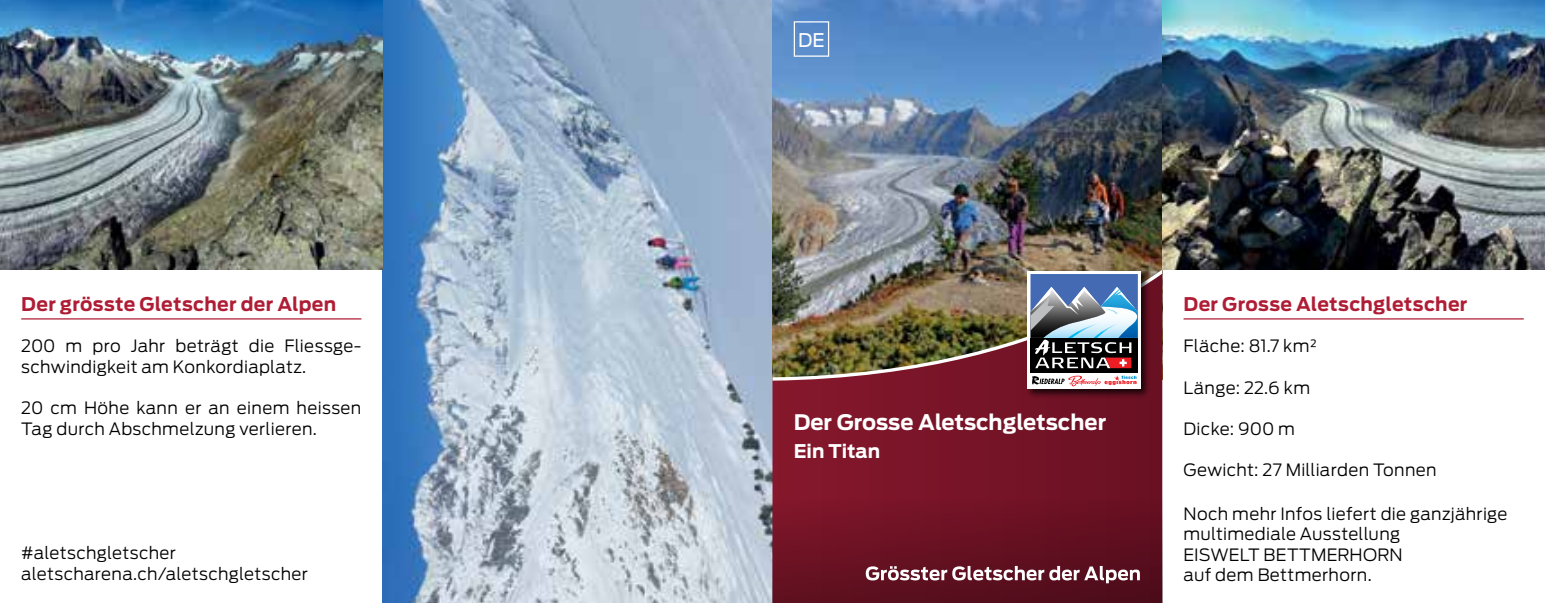
<style>
.page{position:relative;width:1545px;height:603px;background:#fff}
.page>*{position:absolute;margin:0;border:0;box-sizing:border-box;transform-origin:0 0}
.t1{font:700 21.25px "Antenna";color:#fff}
.t2{font:700 18.75px "Antenna";letter-spacing:.02em;color:#af1d35}
.t3{font:700 18.75px "Antenna";color:#fff}
.t4{font:18.75px "Antenna";color:#fff}
.t5{font:300 17px/20.5px "Antenna";letter-spacing:.015em;color:#000}
</style>
<div class="page">
<img style="left:383px;top:0;width:389px;height:602px">
<img style="left:772px;top:0;width:390px;height:269px">
<hr style="left:1183px;top:318px;width:341px;height:1px;background:#af1d35">
<hr style="left:21px;top:318px;width:340px;height:1px;background:#af1d35">
<img style="left:1162px;top:0;width:383px;height:269px">
<img style="left:0;top:0;width:383px;height:269px">
<svg style="left:772px;top:380px;width:390px;height:115px;background:#781529"></svg>
<div style="left:772px;top:495px;width:390px;height:107px;background:linear-gradient(to bottom,#771327,#570e1d)"></div>
<img style="left:772px;top:269px;width:390px;height:111px">
<img style="left:1023px;top:267px;width:129px;height:133px">
<div style="left:1027px;top:271px;width:114px;height:117px;background:#fff"></div>
<div style="left:1030px;top:274px;width:108px;height:64px;background:#436ab3"></div>
<svg style="left:1030px;top:368px;width:108px;height:4px"></svg>
<svg style="left:1032px;top:375px;width:104px;height:11px"></svg>
<svg style="left:1030px;top:287px;width:118px;height:81px"></svg>
<div style="left:794px;top:21px;width:35px;height:36px;border:1px solid #fff"></div>
<svg style="left:866px;top:565px;width:274px;height:18px"></svg>
<p class="t2" style="left:21px;top:293px;width:317px">Der grösste Gletscher der Alpen</p>
<p class="t5" style="left:21px;top:336px;width:342px">200 m pro Jahr beträgt die Fliessge&shy;schwindigkeit am Konkordiaplatz.</p>
<p class="t5" style="left:21px;top:398px;width:342px">20 cm Höhe kann er an einem heissen<br>Tag durch Abschmelzung verlieren.</p>
<p class="t5" style="left:21px;top:542px;width:288px">#aletschgletscher aletscharena.ch/aletschgletscher</p>
<p class="t4" style="left:798px;top:28px;width:28px">DE</p>
<p class="t1" style="left:794px;top:409px;width:314px">Der Grosse Aletschgletscher</p>
<p class="t3" style="left:794px;top:439px;width:88px">Ein Titan</p>
<p class="t2" style="left:1183px;top:293px;width:285px">Der Grosse Aletschgletscher</p>
<p class="t5" style="left:1183px;top:336px;width:135px">Fläche: 81.7 km²</p>
<p class="t5" style="left:1183px;top:377px;width:128px">Länge: 22.6 km</p>
<p class="t5" style="left:1183px;top:418px;width:113px">Dicke: 900 m</p>
<p class="t5" style="left:1183px;top:459px;width:255px">Gewicht: 27 Milliarden Tonnen</p>
<p class="t5" style="left:1183px;top:503px;width:325px">Noch mehr Infos liefert die ganzjährige multimediale Ausstellung<br>EISWELT BETTMERHORN<br>auf dem Bettmerhorn.</p>
</div>
